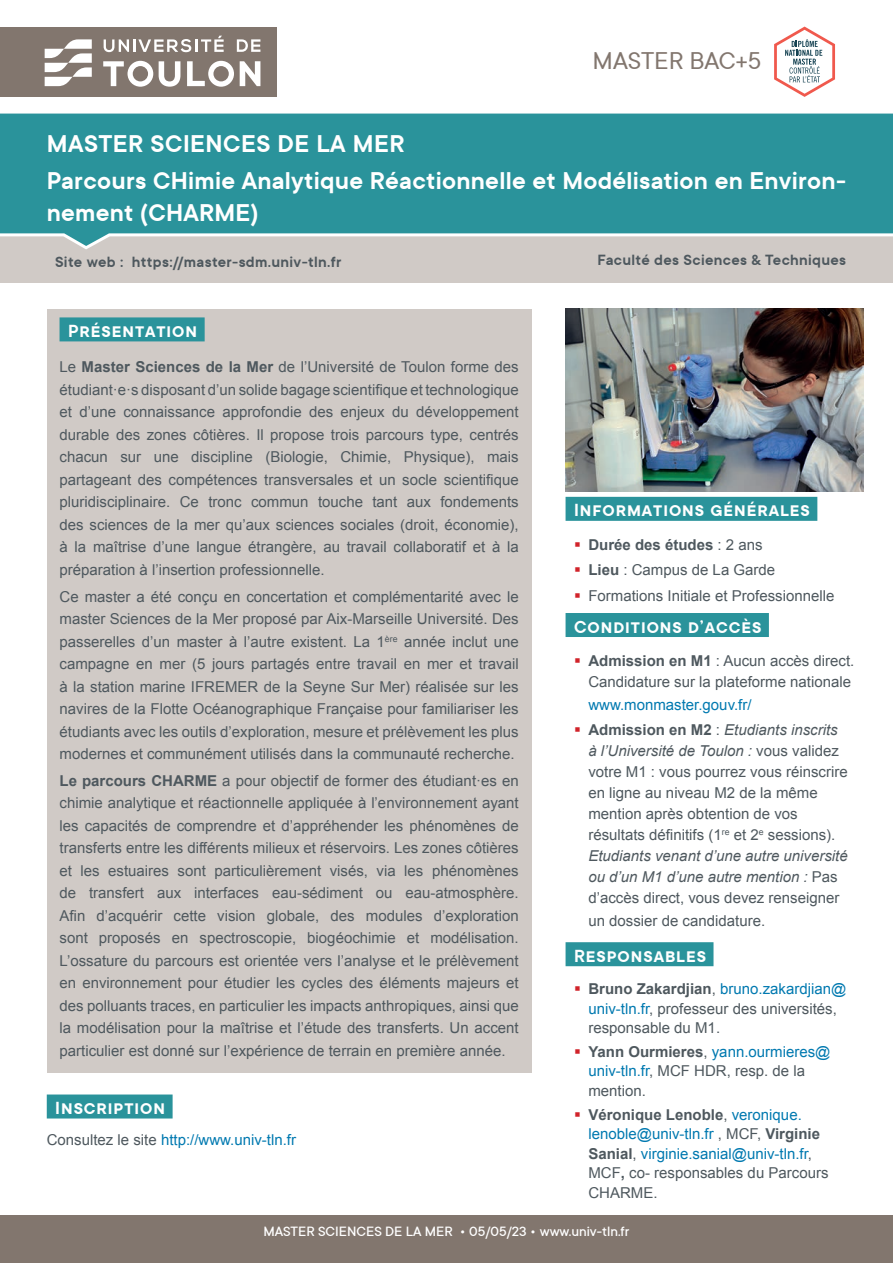
<style>
.page{position:relative;width:893px;height:1263px;background:#fff}
.page>*{position:absolute;margin:0;border:0;box-sizing:border-box;transform-origin:0 0}
.t1{font:600 27px/36.6px "TT Commons Classic";letter-spacing:.01em;color:#fff}
.t2{font:27px "TT Commons Classic";color:#82766e}
.t3{font:600 19.5px "TT Commons Classic";letter-spacing:.05em;color:#fff}
.t4{font:600 16.5px "TT Commons Classic";letter-spacing:.02em;color:#4e585e}
.t5{font:15px/22.5px "Arial";color:#4e585e;text-align:justify}
.t6{font:15px/19.5px "Arial";color:#0079b0}
.t7{font:500 15px "TT Commons Classic";color:#fff}
.t8{font:700 15px "Arial";color:#4e585e}
.s1{font-weight:700}
.s2{color:#4e585e}
.s3{color:#d1232a}
.s4{font-weight:400}
.s5{font-style:italic}
.s6{color:#0079b0}
.s7{font-weight:700;color:#4e585e}
</style>
<div class="page">
<div style="left:0;top:223px;width:893px;height:60px;background:#d0cac6"></div>
<svg style="left:0;top:113px;width:893px;height:137px;background:#3f9ba1"></svg>
<div style="left:0;top:1215px;width:893px;height:48px;background:#82766e"></div>
<div style="left:0;top:27px;width:277px;height:69px;background:#82766e"></div>
<div style="left:47px;top:309px;width:484px;height:763px;background:#d0cac6"></div>
<div style="left:60px;top:317px;width:145px;height:24px;background:#2a939b"></div>
<div style="left:566px;top:497px;width:251px;height:24px;background:#2a939b"></div>
<div style="left:566px;top:613px;width:203px;height:24px;background:#2a939b"></div>
<div style="left:566px;top:942px;width:147px;height:24px;background:#2a939b"></div>
<img style="left:566px;top:309px;width:297px;height:182px">
<svg style="left:774px;top:26px;width:61px;height:71px"></svg>
<div style="left:47px;top:1094px;width:126px;height:24px;background:#2a939b"></div>
<svg style="left:45px;top:39px;width:47px;height:47px"></svg>
<svg style="left:104px;top:36px;width:120px;height:16px"></svg>
<svg style="left:237px;top:39px;width:23px;height:13px"></svg>
<svg style="left:159px;top:61px;width:21px;height:26px"></svg>
<svg style="left:240px;top:61px;width:20px;height:25px"></svg>
<svg style="left:103px;top:61px;width:50px;height:26px"></svg>
<svg style="left:187px;top:61px;width:47px;height:26px"></svg>
<h1 class="t2" style="left:592px;top:44px;width:170px">MASTER BAC+5</h1>
<h1 class="t1" style="left:47px;top:125px;width:801px">MASTER SCIENCES DE LA MER<br>Parcours CHimie Analytique Réactionnelle et Modélisation en Environ-</h1>
<h1 class="t1" style="left:47px;top:194px;width:213px">nement (CHARME)</h1>
<p class="t4" style="left:55px;top:251px;width:288px">Site web : https://master-sdm.univ-tln.fr</p>
<p class="t4" style="left:597px;top:249px;width:250px">Faculté des Sciences &amp; Techniques</p>
<h2 class="t3" style="left:68px;top:318px;width:131px">Présentation</h2>
<p class="t5" style="left:60px;top:356px;width:461px">Le <span class="s1">Master Sciences de la Mer</span> de l’Université de Toulon forme des étudiant·e·s disposant d’un solide bagage scientifique et technologique et d’une connaissance approfondie des enjeux du développement durable des zones côtières. Il propose trois parcours type, centrés chacun sur une discipline (Biologie, Chimie, Physique), mais partageant des compétences transversales et un socle scientifique pluridisciplinaire. Ce tronc commun touche tant aux fondements des sciences de la mer qu’aux sciences sociales (droit, économie), à la maîtrise d’une langue étrangère, au travail collaboratif et à la préparation à l’insertion professionnelle.</p>
<p class="t5" style="left:60px;top:585px;width:461px">Ce master a été conçu en concertation et complémentarité avec le master Sciences de la Mer proposé par Aix-Marseille Université. Des passerelles d’un master à l’autre existent. La 1<sup>ère</sup> année inclut une campagne en mer (5 jours partagés entre travail en mer et travail à la station marine IFREMER de la Seyne Sur Mer) réalisée sur les navires de la Flotte Océanographique Française pour familiariser les étudiants avec les outils d’exploration, mesure et prélèvement les plus modernes et communément utilisés dans la communauté recherche.</p>
<p class="t5" style="left:60px;top:769px;width:461px"><span class="s1">Le parcours CHARME</span> a pour objectif de former des étudiant·es en chimie analytique et réactionnelle appliquée à l’environnement ayant les capacités de comprendre et d’appréhender les phénomènes de transferts entre les différents milieux et réservoirs. Les zones côtières et les estuaires sont particulièrement visés, via les phénomènes de transfert aux interfaces eau-sédiment ou eau-atmosphère.<br>Afin d’acquérir cette vision globale, des modules d’exploration sont proposés en spectroscopie, biogéochimie et modélisation.<br>L’ossature du parcours est orientée vers l’analyse et le prélèvement en environnement pour étudier les cycles des éléments majeurs et des polluants traces, en particulier les impacts anthropiques, ainsi que la modélisation pour la maîtrise et l’étude des transferts. Un accent particulier est donné sur l’expérience de terrain en première année.</p>
<h2 class="t3" style="left:55px;top:1095px;width:111px">Inscription</h2>
<p class="t6" style="left:47px;top:1130px;width:251px"><span class="s2">Consultez le site</span> http://www.univ-tln.fr</p>
<h2 class="t3" style="left:574px;top:498px;width:237px">Informations générales</h2>
<p class="t8" style="left:574px;top:535px;width:190px"><span class="s3">▪</span> Durée des études <span class="s4">: 2 ans</span></p>
<p class="t5" style="left:574px;top:559px;width:203px"><span class="s3">▪</span> <span class="s1">Lieu</span> : Campus de La Garde</p>
<p class="t5" style="left:574px;top:584px;width:262px"><span class="s3">▪</span> Formations Initiale et Professionnelle</p>
<h2 class="t3" style="left:574px;top:614px;width:189px">Conditions d’accès</h2>
<p class="t5" style="left:574px;top:651px;width:282px;line-height:21px;text-align:right"><span class="s3">▪</span> <span class="s1">Admission en M1</span> : Aucun accès direct.<br>Candidature sur la plateforme nationale</p>
<p class="t6" style="left:588px;top:695px;width:165px">www.monmaster.gouv.fr/</p>
<p class="t5" style="left:588px;top:719px;width:261px;line-height:21px;text-align:left;text-indent:-14px"><span class="s3">▪</span> <span class="s1">Admission en M2</span> : <span class="s5">Etudiants inscrits à l’Université de Toulon :</span> vous validez votre M1 : vous pourrez vous réinscrire en ligne au niveau M2 de la même mention après obtention de vos résultats définitifs (1<sup>re</sup> et 2<sup>e</sup> sessions).<br><span class="s5">Etudiants venant d’une autre université ou d’un M1 d’une autre mention :</span> Pas d’accès direct, vous devez renseigner</p>
<p class="t5" style="left:588px;top:909px;width:178px">un dossier de candidature.</p>
<h2 class="t3" style="left:574px;top:943px;width:133px">Responsables</h2>
<p class="t5" style="left:588px;top:979px;width:259px;line-height:19.5px;text-align:left;text-indent:-14px"><span class="s3">▪</span> <span class="s1">Bruno Zakardjian</span>, <span class="s6">bruno.zakardjian@ univ-tln.fr</span>, professeur des universités, responsable du M1.</p>
<p class="t5" style="left:588px;top:1042px;width:243px;line-height:19.5px;text-align:left;text-indent:-14px"><span class="s3">▪</span> <span class="s1">Yann Ourmieres</span>, <span class="s6">yann.ourmieres@ univ-tln.fr</span>, MCF HDR, resp. de la mention.</p>
<p class="t6" style="left:588px;top:1105px;width:242px;text-indent:-14px"><span class="s3">▪</span> <span class="s7">Véronique Lenoble</span><span class="s2">,</span> veronique. lenoble@univ-tln.fr <span class="s2">, MCF,</span> <span class="s7">Virginie<br>Sanial</span><span class="s2">,</span> virginie.sanial@univ-tln.fr<span class="s2">,<br>MCF</span><span class="s7">,</span> <span class="s2">co- responsables du Parcours<br>CHARME.</span></p>
<p class="t7" style="left:263px;top:1222px;width:368px">MASTER SCIENCES DE LA MER • 05/05/23 • WWW.UNIV-TLN.FR</p>
</div>
